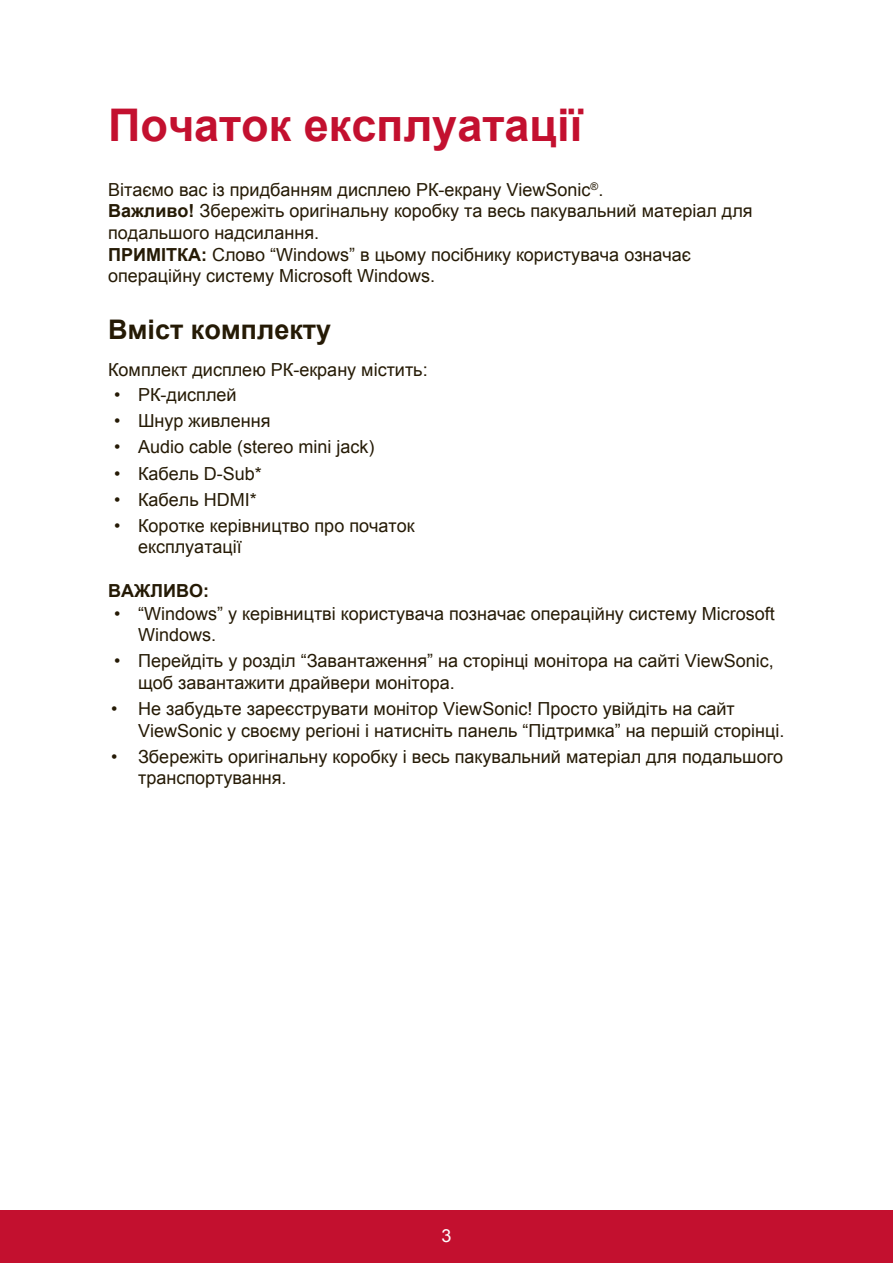
<style>
.page{position:relative;width:893px;height:1263px;background:#fff}
.page>*{position:absolute;margin:0;border:0;box-sizing:border-box;transform-origin:0 0}
.t1{font:700 45px "Arial";color:#c3102f}
.t2{font:700 27px "Arial";color:#251a05}
.t3{font:18px/21.6px "Arial";color:#251a05}
.t4{font:700 18px "Arial";color:#251a05}
.t5{font:18px "Arial";color:#fff}
.s1{font-weight:700}
</style>
<div class="page">
<div style="left:0;top:1210px;width:892px;height:53px;background:#c3102f"></div>
<h1 class="t1" style="left:108px;top:95px;width:475px">Початок експлуатації</h1>
<p class="t3" style="left:108px;top:179px;width:645px">Вітаємо вас із придбанням дисплею РК-екрану ViewSonic<sup>®</sup>.<br><span class="s1">Важливо!</span> Збережіть оригінальну коробку та весь пакувальний матеріал для подальшого надсилання.<br><span class="s1">ПРИМІТКА:</span> Слово “Windows” в цьому посібнику користувача означає операційну систему Microsoft Windows.</p>
<h2 class="t2" style="left:108px;top:311px;width:224px">Вміст комплекту</h2>
<p class="t3" style="left:108px;top:359px;width:321px">Комплект дисплею РК-екрану містить:</p>
<p class="t3" style="left:114px;top:384px;width:124px">• РК-дисплей</p>
<p class="t3" style="left:114px;top:410px;width:158px">• Шнур живлення</p>
<p class="t3" style="left:114px;top:436px;width:262px">• Audio cable (stereo mini jack)</p>
<p class="t3" style="left:114px;top:462px;width:149px">• Кабель D-Sub*</p>
<p class="t3" style="left:114px;top:489px;width:144px">• Кабель HDMI*</p>
<p class="t3" style="left:138px;top:515px;width:278px;text-indent:-24px">• Коротке керівництво про початок експлуатації</p>
<p class="t4" style="left:108px;top:578px;width:102px">ВАЖЛИВО:</p>
<p class="t3" style="left:138px;top:602px;width:638px;text-indent:-24px">• “Windows” у керівництві користувача позначає операційну систему Microsoft<br>Windows.</p>
<p class="t3" style="left:138px;top:650px;width:637px;text-indent:-24px">• Перейдіть у розділ “Завантаження” на сторінці монітора на сайті ViewSonic, щоб завантажити драйвери монітора.</p>
<p class="t3" style="left:138px;top:698px;width:647px;text-indent:-27px">• Не забудьте зареєструвати монітор ViewSonic! Просто увійдіть на сайт<br>ViewSonic у своєму регіоні і натисніть панель “Підтримка” на першій сторінці.</p>
<p class="t3" style="left:138px;top:746px;width:646px;text-indent:-27px">• Збережіть оригінальну коробку і весь пакувальний матеріал для подальшого транспортування.</p>
<p class="t5" style="left:441px;top:1223px;width:12px">3</p>
</div>
